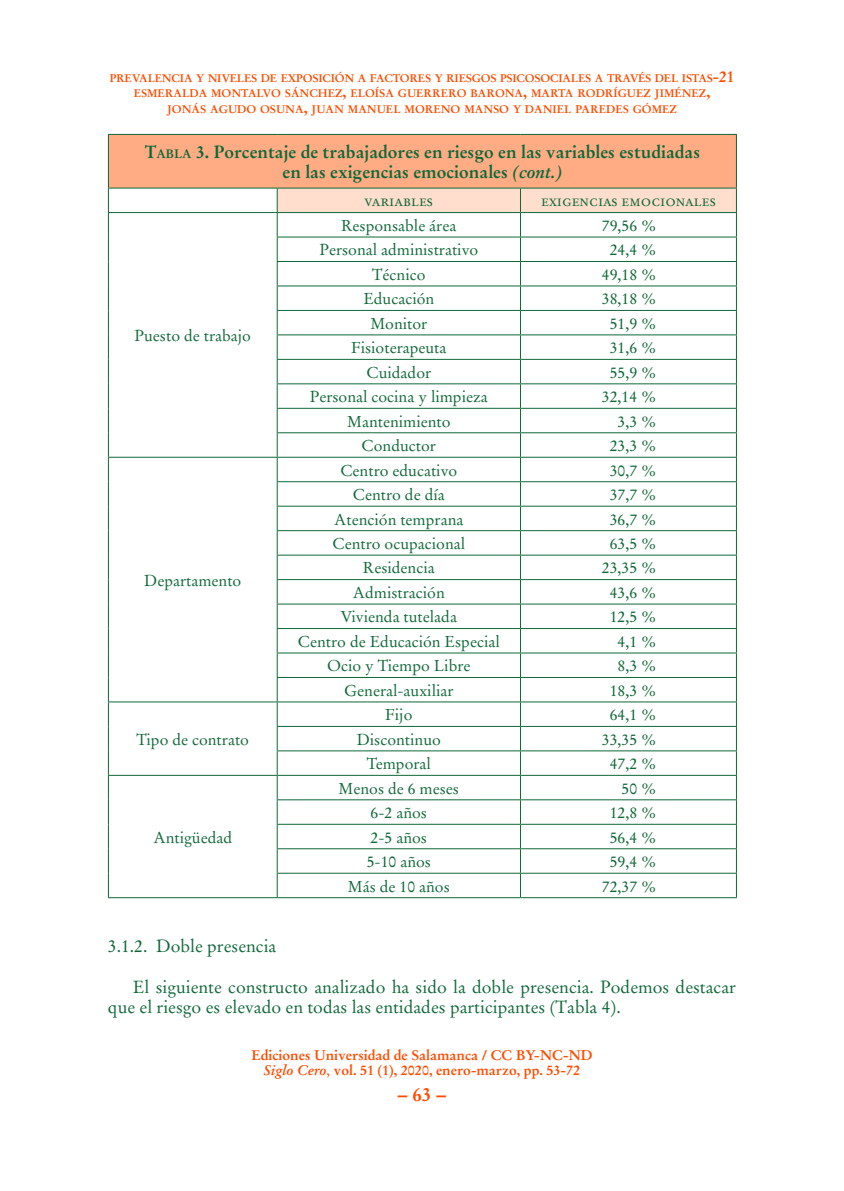
<style>
.page{position:relative;width:844px;height:1191px;background:#fff}
.page>*{position:absolute;margin:0;border:0;box-sizing:border-box;transform-origin:0 0}
.t1{font:700 19.25px "Stempel Garamond";color:#ff4c00}
.TEX_de_párrafo_N_par{font:17.5px/20.1px "Stempel Garamond";color:#0f6838}
.TEX_de_párrafo_N_par-2{font:700 17.5px/20.1px "Stempel Garamond";color:#0f6838;text-align:center}
.TEX_Cab_Red{font:17.5px "Stempel Garamond";color:#0f6838}
.t2{font:15.75px "Stempel Garamond";color:#0f6838}
.t3{font:15.75px "Stempel Garamond Roman SC";color:#0f6838}
.t4{font:700 14px/15.8px "Stempel Garamond";color:#ff4c00;text-align:center}
.t5{font:700 11.03px/15.8px "Stempel Garamond";color:#ff4c00;text-align:center}
.s1{font-size:15.75px}
.s2{font-style:inherit}
.s3{font-size:12.25px}
.s4{font-style:italic}
.s5{font-weight:400}
</style>
<div class="page">
<div style="left:108px;top:134px;width:628px;height:54px;background:#ffac85"></div>
<hr style="left:108px;top:134px;width:169px;height:1px;background:#0f6838">
<hr style="left:108px;top:135px;width:1px;height:53px;background:#0f6838">
<hr style="left:277px;top:134px;width:243px;height:1px;background:#0f6838">
<hr style="left:520px;top:134px;width:216px;height:1px;background:#0f6838">
<hr style="left:735px;top:135px;width:1px;height:53px;background:#0f6838">
<hr style="left:108px;top:188px;width:169px;height:1px;background:#0f6838">
<hr style="left:108px;top:212px;width:169px;height:1px;background:#0f6838">
<hr style="left:108px;top:457px;width:169px;height:1px;background:#0f6838">
<hr style="left:108px;top:701px;width:169px;height:1px;background:#0f6838">
<hr style="left:108px;top:775px;width:169px;height:1px;background:#0f6838">
<svg style="left:108px;top:188px;width:1px;height:709px"></svg>
<svg style="left:277px;top:188px;width:459px;height:709px"></svg>
<hr style="left:108px;top:897px;width:169px;height:1px;background:#0f6838">
<hr style="left:277px;top:897px;width:243px;height:1px;background:#0f6838">
<hr style="left:520px;top:897px;width:216px;height:1px;background:#0f6838">
<p class="t5" style="left:110px;top:70px;width:626px">PREVALENCIA Y NIVELES DE EXPOSICIÓN A FACTORES Y RIESGOS PSICOSOCIALES A TRAVÉS DEL ISTAS<span class="s1">-21<br></span>ESMERALDA MONTALVO SÁNCHEZ<span class="s1">,</span> ELOÍSA GUERRERO BARONA<span class="s1">,</span> MARTA RODRÍGUEZ JIMÉNEZ<span class="s1">,<br></span>JONÁS AGUDO OSUNA<span class="s1">,</span> JUAN MANUEL MORENO MANSO Y DANIEL PAREDES GÓMEZ</p>
<p class="TEX_de_párrafo_N_par-2" style="left:145px;top:142px;width:557px"><span class="s2">T</span><span class="s3">ABLA</span> 3. Porcentaje de trabajadores en riesgo en las variables estudiadas en las exigencias emocionales <span class="s4">(cont.)</span></p>
<p class="t3" style="left:364px;top:191px;width:70px">variables</p>
<p class="t3" style="left:541px;top:191px;width:176px">exigencias emocionales</p>
<p class="t2" style="left:134px;top:326px;width:118px">Puesto de trabajo</p>
<p class="t2" style="left:144px;top:571px;width:99px">Departamento</p>
<p class="t2" style="left:137px;top:730px;width:114px">Tipo de contrato</p>
<p class="t2" style="left:153px;top:827px;width:80px">Antigüedad</p>
<p class="t2" style="left:341px;top:216px;width:117px">Responsable área</p>
<p class="t2" style="left:601px;top:216px;width:57px">79,56 %</p>
<p class="t2" style="left:319px;top:240px;width:160px">Personal administrativo</p>
<p class="t2" style="left:609px;top:240px;width:49px">24,4 %</p>
<p class="t2" style="left:372px;top:265px;width:55px">Técnico</p>
<p class="t2" style="left:601px;top:265px;width:57px">49,18 %</p>
<p class="t2" style="left:363px;top:289px;width:72px">Educación</p>
<p class="t2" style="left:601px;top:289px;width:57px">38,18 %</p>
<p class="t2" style="left:370px;top:314px;width:58px">Monitor</p>
<p class="t2" style="left:609px;top:314px;width:49px">51,9 %</p>
<p class="t2" style="left:351px;top:338px;width:97px">Fisioterapeuta</p>
<p class="t2" style="left:609px;top:338px;width:49px">31,6 %</p>
<p class="t2" style="left:366px;top:363px;width:66px">Cuidador</p>
<p class="t2" style="left:609px;top:363px;width:49px">55,9 %</p>
<p class="t2" style="left:309px;top:387px;width:180px">Personal cocina y limpieza</p>
<p class="t2" style="left:601px;top:387px;width:57px">32,14 %</p>
<p class="t2" style="left:347px;top:412px;width:105px">Mantenimiento</p>
<p class="t2" style="left:617px;top:412px;width:41px">3,3 %</p>
<p class="t2" style="left:361px;top:436px;width:76px">Conductor</p>
<p class="t2" style="left:609px;top:436px;width:49px">23,3 %</p>
<p class="t2" style="left:340px;top:461px;width:118px">Centro educativo</p>
<p class="t2" style="left:609px;top:461px;width:49px">30,7 %</p>
<p class="t2" style="left:353px;top:485px;width:93px">Centro de día</p>
<p class="t2" style="left:609px;top:485px;width:49px">37,7 %</p>
<p class="t2" style="left:334px;top:509px;width:131px">Atención temprana</p>
<p class="t2" style="left:609px;top:509px;width:49px">36,7 %</p>
<p class="t2" style="left:332px;top:534px;width:134px">Centro ocupacional</p>
<p class="t2" style="left:609px;top:534px;width:49px">63,5 %</p>
<p class="t2" style="left:363px;top:558px;width:73px">Residencia</p>
<p class="t2" style="left:601px;top:558px;width:57px">23,35 %</p>
<p class="t2" style="left:353px;top:583px;width:93px">Admistración</p>
<p class="t2" style="left:609px;top:583px;width:49px">43,6 %</p>
<p class="t2" style="left:340px;top:607px;width:118px">Vivienda tutelada</p>
<p class="t2" style="left:609px;top:607px;width:49px">12,5 %</p>
<p class="t2" style="left:298px;top:632px;width:203px">Centro de Educación Especial</p>
<p class="t2" style="left:617px;top:632px;width:41px">4,1 %</p>
<p class="t2" style="left:327px;top:656px;width:145px">Ocio y Tiempo Libre</p>
<p class="t2" style="left:617px;top:656px;width:41px">8,3 %</p>
<p class="t2" style="left:344px;top:681px;width:111px">General-auxiliar</p>
<p class="t2" style="left:609px;top:681px;width:49px">18,3 %</p>
<p class="t2" style="left:385px;top:705px;width:29px">Fijo</p>
<p class="t2" style="left:609px;top:705px;width:49px">64,1 %</p>
<p class="t2" style="left:357px;top:730px;width:86px">Discontinuo</p>
<p class="t2" style="left:601px;top:730px;width:57px">33,35 %</p>
<p class="t2" style="left:366px;top:754px;width:66px">Temporal</p>
<p class="t2" style="left:609px;top:754px;width:49px">47,2 %</p>
<p class="t2" style="left:338px;top:779px;width:122px">Menos de 6 meses</p>
<p class="t2" style="left:621px;top:779px;width:37px">50 %</p>
<p class="t2" style="left:370px;top:803px;width:58px">6-2 años</p>
<p class="t2" style="left:609px;top:803px;width:49px">12,8 %</p>
<p class="t2" style="left:370px;top:827px;width:58px">2-5 años</p>
<p class="t2" style="left:609px;top:827px;width:49px">56,4 %</p>
<p class="t2" style="left:366px;top:852px;width:66px">5-10 años</p>
<p class="t2" style="left:609px;top:852px;width:49px">59,4 %</p>
<p class="t2" style="left:348px;top:876px;width:103px">Más de 10 años</p>
<p class="t2" style="left:601px;top:876px;width:57px">72,37 %</p>
<p class="TEX_Cab_Red" style="left:108px;top:936px;width:170px">3.1.2. Doble presencia</p>
<p class="TEX_de_párrafo_N_par" style="left:108px;top:976px;width:629px;text-indent:25px">El siguiente constructo analizado ha sido la doble presencia. Podemos destacar que el riesgo es elevado en todas las entidades participantes (Tabla 4).</p>
<p class="t4" style="left:251px;top:1046px;width:342px">Ediciones Universidad de Salamanca / CC BY-NC-ND<br><span class="s4">Siglo Cero</span><span class="s5">,</span> vol. 51 (1), 2020, enero-marzo, pp. 53-72</p>
<p class="t1" style="left:398px;top:1082px;width:50px">– 63 –</p>
</div>
